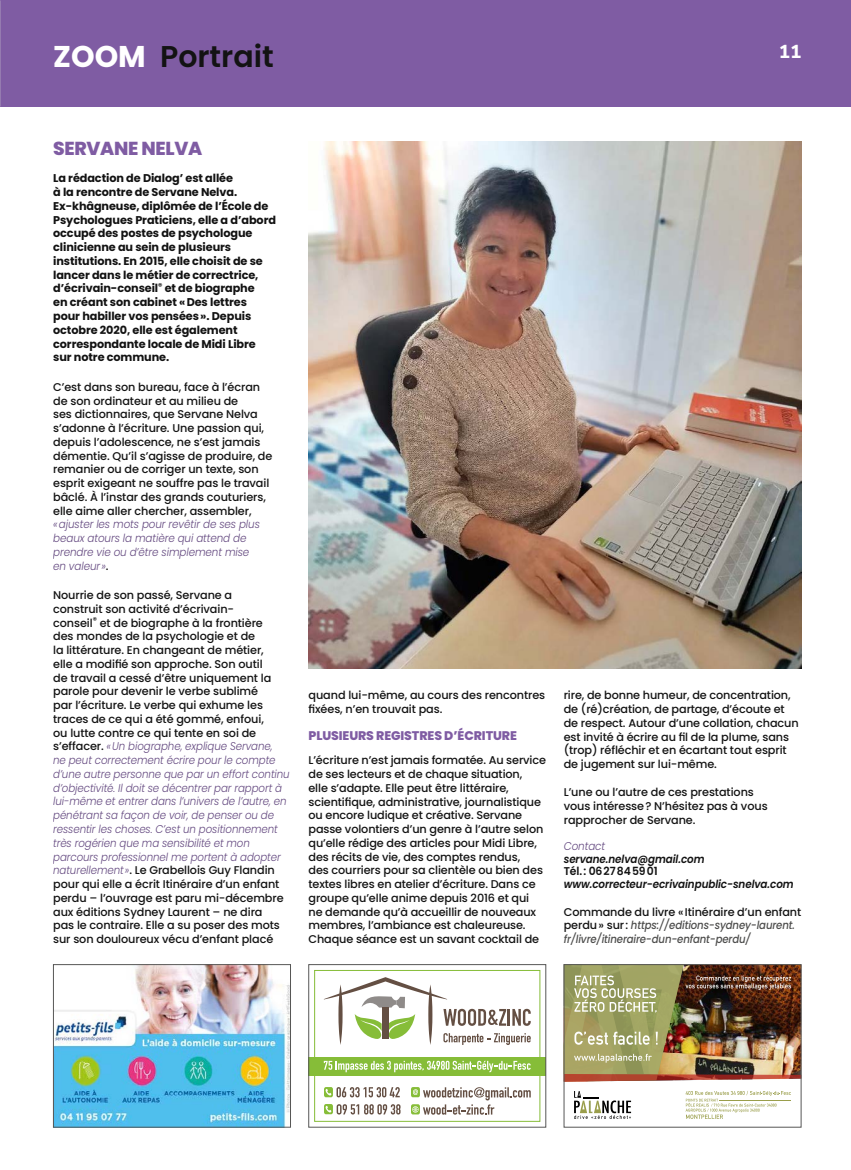
<style>
.page{position:relative;width:851px;height:1170px;background:#fff}
.page>*{position:absolute;margin:0;border:0;box-sizing:border-box;transform-origin:0 0}
.t1{font:600 30px "Poppins";color:#131313}
.t2{font:800 18.75px "Poppins";letter-spacing:-.015em;color:#7f5ca3}
.t3{font:800 18.75px "Nunito Sans";color:#fff}
.t4{font:800 12.5px "Poppins";letter-spacing:-.01em;color:#7f5ca3}
.t5{font:500 11.25px/13.8px "Poppins";letter-spacing:-.01em;color:#131313}
.t6{font:700 11.25px/13.8px "Poppins";letter-spacing:-.01em;color:#131313}
.t7{font:italic 300 11.25px/13.8px "Poppins";letter-spacing:-.01em;color:#644980;scale:.92 1}
.t8{font:italic 500 11.25px/13.8px "Poppins";letter-spacing:-.01em;color:#4d4d4c;scale:.9 1}
.t9{font:italic 600 11.25px "Poppins";letter-spacing:-.01em;color:#131313;scale:.92 1}
.t10{font:600 11.25px "Poppins";letter-spacing:-.01em;color:#131313;scale:.96 1}
.s1{font-weight:700;color:#fff}
.s2{font-weight:500;font-style:normal;color:#131313}
.s3{font-weight:300;font-style:italic;color:#644980}
.s4{font-style:normal;color:#131313}
</style>
<div class="page">
<img style="left:55px;top:966px;width:234px;height:159px">
<div style="left:53px;top:964px;width:238px;height:163px;border:1px solid #575756"></div>
<svg style="left:324px;top:1104px;width:76px;height:10px"></svg>
<svg style="left:411px;top:1087px;width:119px;height:27px"></svg>
<svg style="left:324px;top:1087px;width:75px;height:10px"></svg>
<svg style="left:324px;top:977px;width:206px;height:67px"></svg>
<div style="left:381px;top:1007px;width:7px;height:31px;background:#644f43"></div>
<div style="left:308px;top:1056px;width:238px;height:19px;background:#86bd38"></div>
<svg style="left:324px;top:1060px;width:206px;height:12px"></svg>
<div style="left:314px;top:970px;width:226px;height:151px;border:1px solid #86bd38"></div>
<div style="left:308px;top:964px;width:238px;height:163px;border:1px solid #575756"></div>
<svg style="left:574px;top:1091px;width:57px;height:27px"></svg>
<img style="left:565px;top:966px;width:234px;height:115px">
<svg style="left:685px;top:1091px;width:105px;height:27px"></svg>
<div style="left:563px;top:964px;width:238px;height:163px;border:1px solid #575756"></div>
<img style="left:308px;top:142px;width:493px;height:526px">
<div style="left:0;top:0;width:850px;height:106px;background:#7f5ca3"></div>
<h1 class="t1" style="left:53px;top:39px;width:222px"><span class="s1">ZOOM</span> Portrait</h1>
<h2 class="t3" style="left:778px;top:37px;width:24px">11</h2>
<h2 class="t2" style="left:53px;top:138px;width:151px">SERVANE NELVA</h2>
<p class="t6" style="left:53px;top:172px;width:224px">La rédaction de Dialog’ est allée<br>à la rencontre de Servane Nelva.<br>Ex-khâgneuse, diplômée de l’École de Psychologues Praticiens, elle a d’abord occupé des postes de psychologue clinicienne au sein de plusieurs institutions. En 2015, elle choisit de se lancer dans le métier de correctrice, d’écrivain-conseil<sup>®</sup> et de biographe<br>en créant son cabinet «Des lettres pour habiller vos pensées». Depuis octobre 2020, elle est également correspondante locale de Midi Libre sur notre commune.</p>
<p class="t5" style="left:53px;top:380px;width:221px">C’est dans son bureau, face à l’écran de son ordinateur et au milieu de<br>ses dictionnaires, que Servane Nelva s’adonne à l’écriture. Une passion qui, depuis l’adolescence, ne s’est jamais démentie. Qu’il s’agisse de produire, de remanier ou de corriger un texte, son esprit exigeant ne souffre pas le travail bâclé. À l’instar des grands couturiers, elle aime aller chercher, assembler,</p>
<p class="t7" style="left:53px;top:517px;width:226px">«ajuster les mots pour revêtir de ses plus beaux atours la matière qui attend de prendre vie ou d’être simplement mise en valeur »<span class="s2">.</span></p>
<p class="t5" style="left:53px;top:588px;width:238px">Nourrie de son passé, Servane a<br>construit son activité d’écrivain-<br>conseil<sup>®</sup> et de biographe à la frontière<br>des mondes de la psychologie et de<br>la littérature. En changeant de métier,<br>elle a modifié son approche. Son outil<br>de travail a cessé d’être uniquement la parole pour devenir le verbe sublimé<br>par l’écriture. Le verbe qui exhume les traces de ce qui a été gommé, enfoui,<br>ou lutte contre ce qui tente en soi de s’effacer. <span class="s3">«Un biographe, explique Servane,<br>ne peut correctement écrire pour le compte d’une autre personne que par un effort continu d’objectivité. Il doit se décentrer par rapport à lui-même et entrer dans l’univers de l’autre, en pénétrant sa façon de voir, de penser ou de ressentir les choses. C’est un positionnement très rogérien que ma sensibilité et mon parcours professionnel me portent à adopter naturellement »</span>. Le Grabellois Guy Flandin pour qui elle a écrit Itinéraire d’un enfant perdu – l’ouvrage est paru mi-décembre aux éditions Sydney Laurent – ne dira<br>pas le contraire. Elle a su poser des mots sur son douloureux vécu d’enfant placé</p>
<p class="t5" style="left:308px;top:688px;width:238px">quand lui-même, au cours des rencontres fixées, n’en trouvait pas.</p>
<p class="t4" style="left:308px;top:728px;width:210px">PLUSIEURS REGISTRES D’ÉCRITURE</p>
<p class="t5" style="left:308px;top:753px;width:239px">L’écriture n’est jamais formatée. Au service de ses lecteurs et de chaque situation,<br>elle s’adapte. Elle peut être littéraire, scientifique, administrative, journalistique ou encore ludique et créative. Servane passe volontiers d’un genre à l’autre selon qu’elle rédige des articles pour Midi Libre, des récits de vie, des comptes rendus,<br>des courriers pour sa clientèle ou bien des textes libres en atelier d’écriture. Dans ce groupe qu’elle anime depuis 2016 et qui ne demande qu’à accueillir de nouveaux membres, l’ambiance est chaleureuse.<br>Chaque séance est un savant cocktail de</p>
<p class="t5" style="left:563px;top:688px;width:236px">rire, de bonne humeur, de concentration, de (ré)création, de partage, d’écoute et de respect. Autour d’une collation, chacun est invité à écrire au fil de la plume, sans (trop) réfléchir et en écartant tout esprit de jugement sur lui-même.</p>
<p class="t5" style="left:563px;top:785px;width:205px">L’une ou l’autre de ces prestations vous intéresse? N’hésitez pas à vous rapprocher de Servane.</p>
<p class="t7" style="left:563px;top:839px;width:46px">Contact</p>
<p class="t9" style="left:563px;top:852px;width:154px">servane.nelva@gmail.com</p>
<p class="t10" style="left:563px;top:864px;width:99px">Tél.: 0627845901</p>
<p class="t9" style="left:563px;top:877px;width:251px">www.correcteur-ecrivainpublic-snelva.com</p>
<p class="t8" style="left:563px;top:904px;width:265px"><span class="s4">Commande du livre «Itinéraire d’un enfant perdu» sur:</span> https://editions-sydney-laurent. fr/livre/itineraire-dun-enfant-perdu/</p>
</div>
